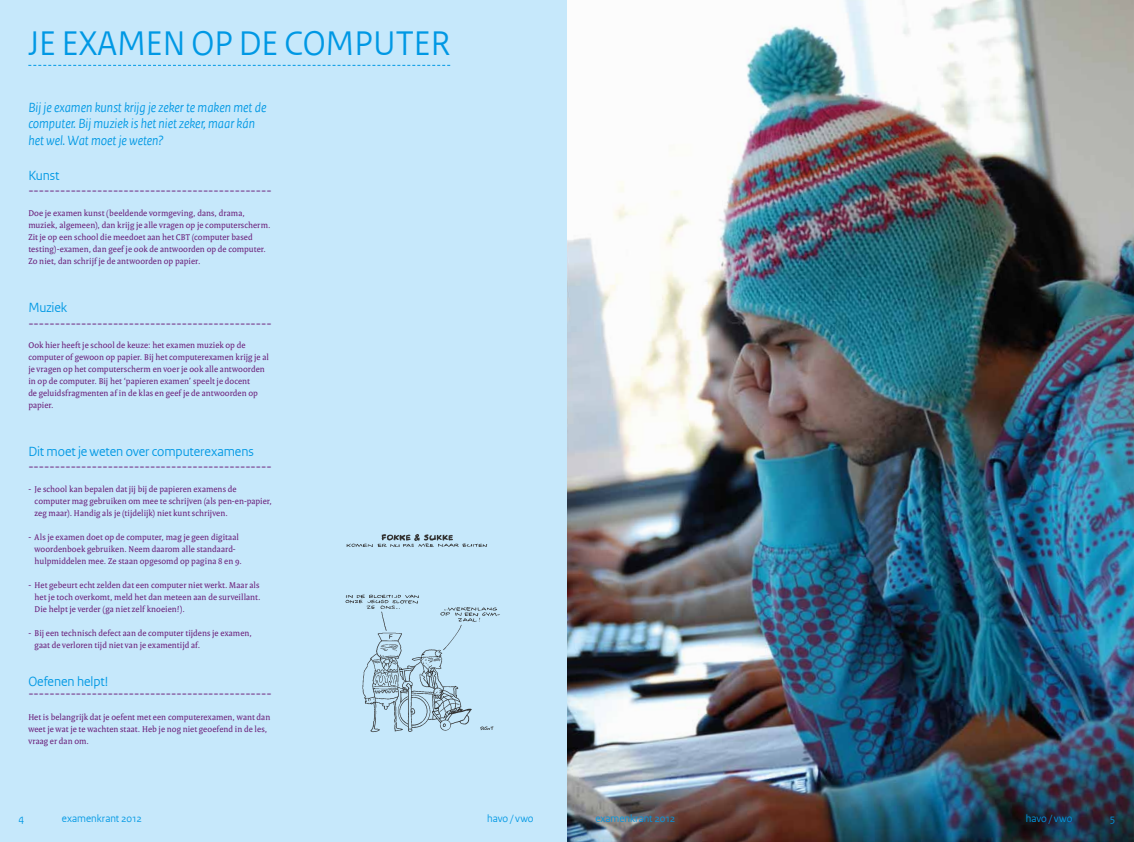
<style>
.page{position:relative;width:1134px;height:842px;background:#fff}
.page>*{position:absolute;margin:0;border:0;box-sizing:border-box;transform-origin:0 0}
.t1{font:36px "Rijksoverheid Sans TT";color:#0098e4}
.t2{font:14px "Rijksoverheid Sans TT";color:#691a77}
.t3{font:italic 14px/16.8px "Rijksoverheid Sans TT";color:#0098e4}
.t4{font:14px "Rijksoverheid Sans TT";letter-spacing:-.005em;color:#0098e4}
.t5{font:11px "Rijksoverheid Sans TT";color:#0098e4}
.t6{font:9px/12px "Rijksoverheid Serif";letter-spacing:.005em;color:#691a77}
</style>
<div class="page">
<img style="left:567px;top:0;width:567px;height:842px">
<div style="left:0;top:0;width:567px;height:842px;background:#c6e8fb"></div>
<svg style="left:28px;top:65px;width:422px;height:1px"></svg>
<img style="left:345px;top:534px;width:155px;height:199px">
<h1 class="t1" style="left:28px;top:23px;width:423px">JE EXAMEN OP DE COMPUTER</h1>
<h2 class="t3" style="left:28px;top:99px;width:240px">Bij je examen kunst krijg je zeker te maken met de computer. Bij muziek is het niet zeker, maar kán het wel. Wat moet je weten?</h2>
<h2 class="t4" style="left:28px;top:167px;width:33px">Kunst</h2>
<p class="t6" style="left:28px;top:207px;width:244px">Doe je examen kunst (beeldende vormgeving, dans, drama, muziek, algemeen), dan krijg je alle vragen op je computerscherm.<br>Zit je op een school die meedoet aan het CBT (computer based testing)-examen, dan geef je ook de antwoorden op de computer.<br>Zo niet, dan schrijf je de antwoorden op papier.</p>
<h2 class="t4" style="left:28px;top:299px;width:40px">Muziek</h2>
<p class="t6" style="left:28px;top:339px;width:242px">Ook hier heeft je school de keuze: het examen muziek op de computer of gewoon op papier. Bij het computerexamen krijg je al je vragen op het computerscherm en voer je ook alle antwoorden in op de computer. Bij het ‘papieren examen’ speelt je docent<br>de geluidsfragmenten af in de klas en geef je de antwoorden op papier.</p>
<h2 class="t4" style="left:28px;top:443px;width:227px">Dit moet je weten over computerexamens</h2>
<p class="t6" style="left:35px;top:483px;width:239px;text-indent:-6px">- Je school kan bepalen dat jij bij de papieren examens de computer mag gebruiken om mee te schrijven (als pen-en-papier, zeg maar). Handig als je (tijdelijk) niet kunt schrijven.</p>
<p class="t6" style="left:35px;top:531px;width:209px;text-indent:-6px">- Als je examen doet op de computer, mag je geen digitaal woordenboek gebruiken. Neem daarom alle standaard&shy;hulpmiddelen mee. Ze staan opgesomd op pagina 8 en 9.</p>
<p class="t6" style="left:35px;top:579px;width:228px;text-indent:-6px">- Het gebeurt echt zelden dat een computer niet werkt. Maar als het je toch overkomt, meld het dan meteen aan de surveillant.<br>Die helpt je verder (ga niet zelf knoeien!).</p>
<p class="t6" style="left:35px;top:627px;width:219px;text-indent:-6px">- Bij een technisch defect aan de computer tijdens je examen, gaat de verloren tijd niet van je examentijd af.</p>
<h2 class="t4" style="left:28px;top:673px;width:81px">Oefenen helpt!</h2>
<p class="t6" style="left:28px;top:711px;width:243px">Het is belangrijk dat je oefent met een computerexamen, want dan weet je wat je te wachten staat. Heb je nog niet geoefend in de les, vraag er dan om.</p>
<h2 class="t2" style="left:28px;top:182px;width:245px">----------------------------------------------</h2>
<h2 class="t2" style="left:28px;top:315px;width:245px">----------------------------------------------</h2>
<h2 class="t2" style="left:28px;top:458px;width:245px">----------------------------------------------</h2>
<h2 class="t2" style="left:28px;top:685px;width:245px">----------------------------------------------</h2>
<p class="t5" style="left:18px;top:812px;width:7px">4</p>
<p class="t5" style="left:62px;top:812px;width:82px">examenkrant 2012</p>
<p class="t5" style="left:487px;top:812px;width:48px">havo / vwo</p>
<p class="t5" style="left:595px;top:812px;width:82px">examenkrant 2012</p>
<p class="t5" style="left:1026px;top:812px;width:48px">havo / vw0</p>
<p class="t5" style="left:1110px;top:812px;width:7px">5</p>
</div>
